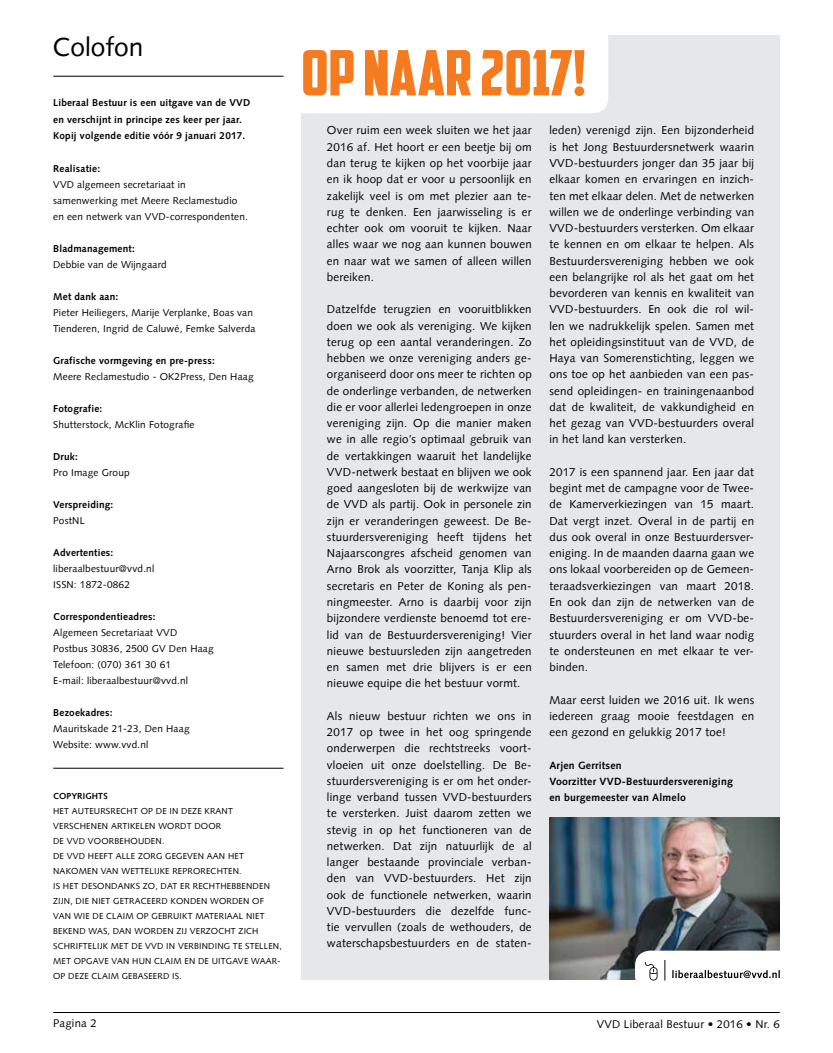
<style>
.page{position:relative;width:833px;height:1053px;background:#fff}
.page>*{position:absolute;margin:0;border:0;box-sizing:border-box;transform-origin:0 0}
.t1{font:62.5px "American Captain";color:#f47b20}
.t2{font:26.25px "Syntax";color:#000}
.t3{font:11.5px/16.2px "Syntax";letter-spacing:.02em;color:#000;text-align:justify}
.t4{font:11.25px "Syntax";letter-spacing:.02em;color:#000}
.t5{font:700 10.5px/16.2px "Syntax";letter-spacing:.02em;color:#000}
.t6{font:10px/16px "Syntax";letter-spacing:.02em;color:#000}
.t7{font:700 10px/16.5px "Syntax";letter-spacing:.02em;color:#000}
.t8{font:8.75px/15px "Syntax";letter-spacing:.02em;color:#000}
.t9{font:700 8.75px "Syntax";letter-spacing:.02em;color:#000}
</style>
<div class="page">
<hr style="left:53px;top:1012px;width:727px;height:1px;background:#000">
<div style="left:301px;top:35px;width:479px;height:944px;background:#e6e7e8"></div>
<img style="left:549px;top:817px;width:231px;height:162px">
<div style="left:273px;top:35px;width:335px;height:78px;background:#fff"></div>
<hr style="left:53px;top:76px;width:230px;height:1px;background:#000">
<hr style="left:53px;top:767px;width:230px;height:1px;background:#000">
<div style="left:635px;top:950px;width:159px;height:41px;background:#fff;border-radius:15px"></div>
<svg style="left:645px;top:962px;width:12px;height:18px"></svg>
<svg style="left:664px;top:960px;width:1px;height:20px"></svg>
<svg style="left:672px;top:970px;width:108px;height:8px"></svg>
<h2 class="t2" style="left:53px;top:32px;width:92px">Colofon</h2>
<p class="t7" style="left:53px;top:94px;width:199px">Liberaal Bestuur is een uitgave van de VVD en verschijnt in principe zes keer per jaar.<br>Kopij volgende editie vóór 9 januari 2017.</p>
<p class="t7" style="left:53px;top:160px;width:48px">Realisatie:</p>
<p class="t6" style="left:53px;top:176px;width:196px">VVD algemeen secretariaat in samenwerking met Meere Reclamestudio en een netwerk van VVD-correspondenten.</p>
<p class="t7" style="left:53px;top:240px;width:83px">Bladmanagement:</p>
<p class="t6" style="left:53px;top:256px;width:115px">Debbie van de Wijngaard</p>
<p class="t7" style="left:53px;top:288px;width:67px">Met dank aan:</p>
<p class="t6" style="left:53px;top:304px;width:204px">Pieter Heiliegers, Marije Verplanke, Boas van<br>Tienderen, Ingrid de Caluwé, Femke Salverda</p>
<p class="t7" style="left:53px;top:352px;width:163px">Grafische vormgeving en pre-press:</p>
<p class="t6" style="left:53px;top:368px;width:202px">Meere Reclamestudio - OK2Press, Den Haag</p>
<p class="t7" style="left:53px;top:400px;width:51px">Fotografie:</p>
<p class="t6" style="left:53px;top:416px;width:143px">Shutterstock, McKlin Fotografie</p>
<p class="t7" style="left:53px;top:448px;width:26px">Druk:</p>
<p class="t6" style="left:53px;top:464px;width:78px">Pro Image Group</p>
<p class="t7" style="left:53px;top:496px;width:62px">Verspreiding:</p>
<p class="t6" style="left:53px;top:512px;width:33px">PostNL</p>
<p class="t7" style="left:53px;top:544px;width:62px">Advertenties:</p>
<p class="t6" style="left:53px;top:560px;width:103px">liberaalbestuur@vvd.nl<br>ISSN: 1872-0862</p>
<p class="t7" style="left:53px;top:608px;width:104px">Correspondentieadres:</p>
<p class="t6" style="left:53px;top:624px;width:162px">Algemeen Secretariaat VVD<br>Postbus 30836, 2500 GV Den Haag<br>Telefoon: (070) 361 30 61<br>E-mail: liberaalbestuur@vvd.nl</p>
<p class="t7" style="left:53px;top:704px;width:61px">Bezoekadres:</p>
<p class="t6" style="left:53px;top:720px;width:138px">Mauritskade 21-23, Den Haag<br>Website: www.vvd.nl</p>
<p class="t9" style="left:53px;top:790px;width:56px">COPYRIGHTS</p>
<p class="t8" style="left:53px;top:803px;width:230px">HET AUTEURSRECHT OP DE IN DEZE KRANT VERSCHENEN ARTIKELEN WORDT DOOR<br>DE VVD VOORBEHOUDEN.<br>DE VVD HEEFT ALLE ZORG GEGEVEN AAN HET NAKOMEN VAN WETTELIJKE REPRORECHTEN.<br>IS HET DESONDANKS ZO, DAT ER RECHTHEBBENDEN ZIJN, DIE NIET GETRACEERD KONDEN WORDEN OF VAN WIE DE CLAIM OP GEBRUIKT MATERIAAL NIET BEKEND WAS, DAN WORDEN ZIJ VERZOCHT ZICH SCHRIFTELIJK MET DE VVD IN VERBINDING TE STELLEN, MET OPGAVE VAN HUN CLAIM EN DE UITGAVE WAAR-OP DEZE CLAIM GEBASEERD IS.</p>
<h1 class="t1" style="left:301px;top:35px;width:286px">OP NAAR 2017!</h1>
<p class="t3" style="left:327px;top:122px;width:206px">Over ruim een week sluiten we het jaar 2016 af. Het hoort er een beetje bij om dan terug te kijken op het voorbije jaar en ik hoop dat er voor u persoonlijk en zakelijk veel is om met plezier aan te&shy;rug te denken. Een jaarwisseling is er echter ook om vooruit te kijken. Naar alles waar we nog aan kunnen bouwen en naar wat we samen of alleen willen bereiken.</p>
<p class="t3" style="left:327px;top:301px;width:206px">Datzelfde terugzien en vooruitblikken doen we ook als vereniging. We kijken terug op een aantal veranderingen. Zo hebben we onze vereniging anders ge&shy;organiseerd door ons meer te richten op de onderlinge verbanden, de netwerken die er voor allerlei ledengroepen in onze vereniging zijn. Op die manier maken we in alle regio’s optimaal gebruik van de vertakkingen waaruit het landelijke VVD-netwerk bestaat en blijven we ook goed aangesloten bij de werkwijze van de VVD als partij. Ook in personele zin zijn er veranderingen geweest. De Be&shy;stuurdersvereniging heeft tijdens het Najaarscongres afscheid genomen van Arno Brok als voorzitter, Tanja Klip als secretaris en Peter de Koning als pen&shy;ningmeester. Arno is daarbij voor zijn bijzondere verdienste benoemd tot ere&shy;lid van de Bestuurdersvereniging! Vier nieuwe bestuursleden zijn aangetreden en samen met drie blijvers is er een nieuwe equipe die het bestuur vormt.</p>
<p class="t3" style="left:327px;top:707px;width:206px">Als nieuw bestuur richten we ons in 2017 op twee in het oog springende onderwerpen die rechtstreeks voort&shy;vloeien uit onze doelstelling. De Be&shy;stuurdersvereniging is er om het onder&shy;linge verband tussen VVD-bestuurders te versterken. Juist daarom zetten we stevig in op het functioneren van de netwerken. Dat zijn natuurlijk de al langer bestaande provinciale verban&shy;den van VVD-bestuurders. Het zijn ook de functionele netwerken, waarin VVD-bestuurders die dezelfde func&shy;tie vervullen (zoals de wethouders, de waterschapsbestuurders en de staten-</p>
<p class="t3" style="left:549px;top:122px;width:206px">leden) verenigd zijn. Een bijzonderheid is het Jong Bestuurdersnetwerk waarin VVD-bestuurders jonger dan 35 jaar bij elkaar komen en ervaringen en inzich&shy;ten met elkaar delen. Met de netwerken willen we de onderlinge verbinding van VVD-bestuurders versterken. Om elkaar te kennen en om elkaar te helpen. Als Bestuurdersvereniging hebben we ook een belangrijke rol als het gaat om het bevorderen van kennis en kwaliteit van VVD-bestuurders. En ook die rol wil&shy;len we nadrukkelijk spelen. Samen met het opleidingsinstituut van de VVD, de Haya van Somerenstichting, leggen we ons toe op het aanbieden van een pas&shy;send opleidingen- en trainingenaanbod dat de kwaliteit, de vakkundigheid en het gezag van VVD-bestuurders overal in het land kan versterken.</p>
<p class="t3" style="left:549px;top:464px;width:206px">2017 is een spannend jaar. Een jaar dat begint met de campagne voor de Twee&shy;de Kamerverkiezingen van 15 maart.<br>Dat vergt inzet. Overal in de partij en dus ook overal in onze Bestuurdersver&shy;eniging. In de maanden daarna gaan we ons lokaal voorbereiden op de Gemeen&shy;teraadsverkiezingen van maart 2018.<br>En ook dan zijn de netwerken van de Bestuurdersvereniging er om VVD-be&shy;stuurders overal in het land waar nodig te ondersteunen en met elkaar te ver&shy;binden.</p>
<p class="t3" style="left:549px;top:691px;width:206px">Maar eerst luiden we 2016 uit. Ik wens iedereen graag mooie feestdagen en een gezond en gelukkig 2017 toe!</p>
<p class="t5" style="left:549px;top:756px;width:185px">Arjen Gerritsen<br>Voorzitter VVD-Bestuurdersvereniging en burgemeester van Almelo</p>
<p class="t4" style="left:53px;top:1016px;width:45px">Pagina 2</p>
<p class="t4" style="left:596px;top:1017px;width:185px">VVD Liberaal Bestuur • 2016 • Nr. 6</p>
</div>
